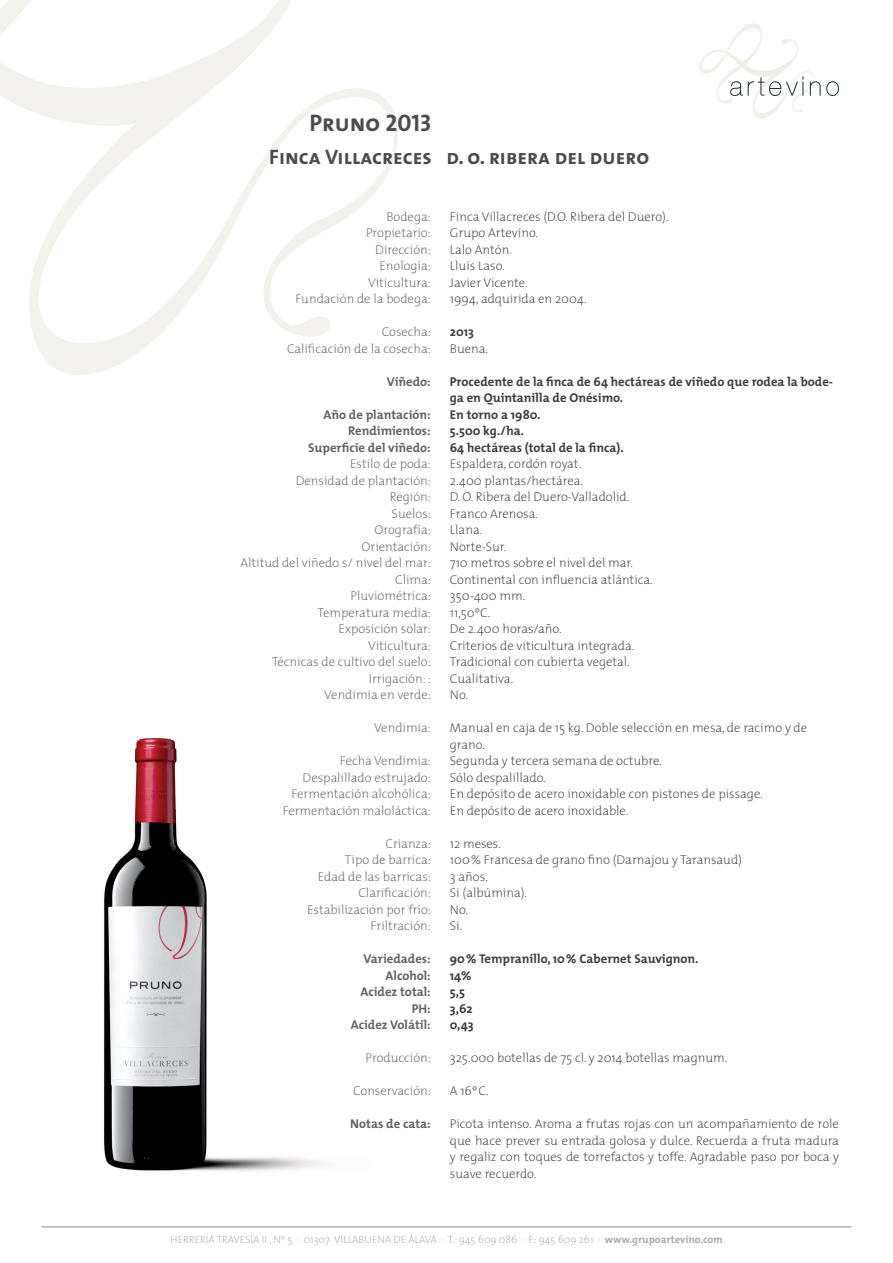
<style>
.page{position:relative;width:893px;height:1263px;background:#fff}
.page>*{position:absolute;margin:0;border:0;box-sizing:border-box;transform-origin:0 0}
.t1{font:24px "The Mix Bold Caps";color:#4b4c4d}
.t2{font:21px "The Mix Bold Caps";color:#4b4c4d}
.t3{font:200 12.75px/16.5px "The Mix";color:#3e3e3f}
.t4{font:200 12.75px "The Mix";color:#636366}
.t5{font:700 12.75px/16.5px "The Mix";color:#3e3e3f}
.t6{font:700 12.75px "The Mix";color:#636366}
.t7{font:200 10.5px "The Mix";color:#a8a9ad}
.s1{font-weight:700}
</style>
<div class="page">
<img style="left:103px;top:738px;width:223px;height:433px">
<svg style="left:0;top:0;width:398px;height:375px"></svg>
<hr style="left:42px;top:1227px;width:809px;height:1px;background:#8a8c8f">
<svg style="left:699px;top:23px;width:140px;height:96px"></svg>
<p class="t1" style="left:309px;top:103px;width:124px">Pruno 2013</p>
<p class="t2" style="left:269px;top:140px;width:164px">Finca Villacreces</p>
<p class="t2" style="left:446px;top:140px;width:204px">d. o. ribera del duero</p>
<p class="t4" style="left:386px;top:206px;width:46px">Bodega:</p>
<p class="t4" style="left:366px;top:222px;width:66px">Propietario:</p>
<p class="t4" style="left:375px;top:239px;width:57px">Dirección:</p>
<p class="t4" style="left:379px;top:255px;width:53px">Enología:</p>
<p class="t4" style="left:368px;top:272px;width:64px">Viticultura:</p>
<p class="t4" style="left:295px;top:288px;width:137px">Fundación de la bodega:</p>
<p class="t4" style="left:382px;top:321px;width:51px">Cosecha:</p>
<p class="t4" style="left:287px;top:338px;width:145px">Calificación de la cosecha:</p>
<p class="t6" style="left:387px;top:371px;width:46px">Viñedo:</p>
<p class="t6" style="left:323px;top:404px;width:109px">Año de plantación:</p>
<p class="t6" style="left:348px;top:420px;width:84px">Rendimientos:</p>
<p class="t6" style="left:308px;top:437px;width:124px">Superficie del viñedo:</p>
<p class="t4" style="left:350px;top:453px;width:82px">Estilo de poda:</p>
<p class="t4" style="left:296px;top:470px;width:137px">Densidad de plantación:</p>
<p class="t4" style="left:390px;top:486px;width:43px">Región:</p>
<p class="t4" style="left:392px;top:503px;width:41px">Suelos:</p>
<p class="t4" style="left:374px;top:519px;width:58px">Orografía:</p>
<p class="t4" style="left:362px;top:536px;width:71px">Orientación:</p>
<p class="t4" style="left:240px;top:552px;width:192px">Altitud del viñedo s/ nivel del mar:</p>
<p class="t4" style="left:395px;top:569px;width:37px">Clima:</p>
<p class="t4" style="left:351px;top:585px;width:82px">Pluviométrica:</p>
<p class="t4" style="left:318px;top:602px;width:115px">Temperatura media:</p>
<p class="t4" style="left:339px;top:618px;width:94px">Exposición solar:</p>
<p class="t4" style="left:368px;top:635px;width:64px">Viticultura:</p>
<p class="t4" style="left:272px;top:651px;width:160px">Técnicas de cultivo del suelo:</p>
<p class="t4" style="left:369px;top:668px;width:63px">Irrigación: :</p>
<p class="t4" style="left:324px;top:684px;width:108px">Vendimia en verde:</p>
<p class="t4" style="left:374px;top:717px;width:58px">Vendimia:</p>
<p class="t4" style="left:340px;top:750px;width:92px">Fecha Vendimia:</p>
<p class="t4" style="left:303px;top:767px;width:130px">Despalillado estrujado:</p>
<p class="t4" style="left:291px;top:783px;width:141px">Fermentación alcohólica:</p>
<p class="t4" style="left:283px;top:800px;width:150px">Fermentación maloláctica:</p>
<p class="t4" style="left:385px;top:833px;width:47px">Crianza:</p>
<p class="t4" style="left:345px;top:849px;width:87px">Tipo de barrica:</p>
<p class="t4" style="left:318px;top:866px;width:115px">Edad de las barricas:</p>
<p class="t4" style="left:358px;top:882px;width:74px">Clarificación:</p>
<p class="t4" style="left:307px;top:899px;width:125px">Estabilización por frío:</p>
<p class="t4" style="left:371px;top:915px;width:62px">Friltración:</p>
<p class="t6" style="left:363px;top:948px;width:69px">Variedades:</p>
<p class="t6" style="left:386px;top:965px;width:47px">Alcohol:</p>
<p class="t6" style="left:360px;top:981px;width:72px">Acidez total:</p>
<p class="t6" style="left:412px;top:998px;width:21px">PH:</p>
<p class="t6" style="left:351px;top:1014px;width:82px">Acidez Volátil:</p>
<p class="t4" style="left:365px;top:1047px;width:67px">Producción:</p>
<p class="t4" style="left:353px;top:1080px;width:79px">Conservación:</p>
<p class="t6" style="left:350px;top:1113px;width:82px">Notas de cata:</p>
<p class="t3" style="left:450px;top:208px;width:220px">Finca Villacreces (D.O. Ribera del Duero).</p>
<p class="t3" style="left:450px;top:224px;width:90px">Grupo Artevino.</p>
<p class="t3" style="left:450px;top:241px;width:63px">Lalo Antón.</p>
<p class="t3" style="left:450px;top:257px;width:56px">Lluís Laso.</p>
<p class="t3" style="left:450px;top:274px;width:79px">Javier Vicente.</p>
<p class="t3" style="left:450px;top:290px;width:138px">1994, adquirida en 2004.</p>
<p class="t5" style="left:450px;top:323px;width:26px">2013</p>
<p class="t3" style="left:450px;top:340px;width:40px">Buena.</p>
<p class="t5" style="left:450px;top:373px;width:385px">Procedente de la finca de 64 hectáreas de viñedo que rodea la bode&shy;ga en Quintanilla de Onésimo.</p>
<p class="t5" style="left:450px;top:406px;width:92px">En torno a 1980.</p>
<p class="t5" style="left:450px;top:422px;width:76px">5.500 kg./ha.</p>
<p class="t5" style="left:450px;top:439px;width:175px">64 hectáreas (total de la finca).</p>
<p class="t3" style="left:450px;top:455px;width:133px">Espaldera, cordón royat.</p>
<p class="t3" style="left:450px;top:472px;width:135px">2.400 plantas/hectárea.</p>
<p class="t3" style="left:450px;top:488px;width:181px">D. O. Ribera del Duero-Valladolid.</p>
<p class="t3" style="left:450px;top:505px;width:90px">Franco Arenosa.</p>
<p class="t3" style="left:450px;top:521px;width:34px">Llana.</p>
<p class="t3" style="left:450px;top:538px;width:58px">Norte-Sur.</p>
<p class="t3" style="left:450px;top:554px;width:185px">710 metros sobre el nivel del mar.</p>
<p class="t3" style="left:450px;top:571px;width:204px">Continental con influencia atlántica.</p>
<p class="t3" style="left:450px;top:587px;width:77px">350-400 mm.</p>
<p class="t3" style="left:450px;top:604px;width:42px">11,50ºC.</p>
<p class="t3" style="left:450px;top:620px;width:113px">De 2.400 horas/año.</p>
<p class="t3" style="left:450px;top:637px;width:186px">Criterios de viticultura integrada.</p>
<p class="t3" style="left:450px;top:653px;width:181px">Tradicional con cubierta vegetal.</p>
<p class="t3" style="left:450px;top:670px;width:65px">Cualitativa.</p>
<p class="t3" style="left:450px;top:686px;width:20px">No.</p>
<p class="t3" style="left:450px;top:719px;width:359px">Manual en caja de 15 kg. Doble selección en mesa, de racimo y de grano.</p>
<p class="t3" style="left:450px;top:752px;width:214px">Segunda y tercera semana de octubre.</p>
<p class="t3" style="left:450px;top:769px;width:97px">Sólo despalillado.</p>
<p class="t3" style="left:450px;top:785px;width:315px">En depósito de acero inoxidable con pistones de pissage.</p>
<p class="t3" style="left:450px;top:802px;width:180px">En depósito de acero inoxidable.</p>
<p class="t3" style="left:450px;top:835px;width:53px">12 meses.</p>
<p class="t3" style="left:450px;top:851px;width:294px">100% Francesa de grano fino (Darnajou y Taransaud)</p>
<p class="t3" style="left:450px;top:868px;width:39px">3 años.</p>
<p class="t3" style="left:450px;top:884px;width:79px">Si (albúmina).</p>
<p class="t3" style="left:450px;top:901px;width:20px">No.</p>
<p class="t3" style="left:450px;top:917px;width:14px">Si.</p>
<p class="t5" style="left:450px;top:950px;width:250px">90% Tempranillo, 10% Cabernet Sauvignon.</p>
<p class="t5" style="left:450px;top:967px;width:23px">14%</p>
<p class="t5" style="left:450px;top:983px;width:17px">5,5</p>
<p class="t5" style="left:450px;top:1000px;width:24px">3,62</p>
<p class="t5" style="left:450px;top:1016px;width:25px">0,43</p>
<p class="t3" style="left:450px;top:1049px;width:279px">325.000 botellas de 75 cl. y 2014 botellas magnum.</p>
<p class="t3" style="left:450px;top:1082px;width:40px">A 16ºC.</p>
<p class="t3" style="left:450px;top:1115px;width:391px;text-align:justify">Picota intenso. Aroma a frutas rojas con un acompañamiento de role que hace prever su entrada golosa y dulce. Recuerda a fruta madura y regaliz con toques de torrefactos y toffe. Agradable paso por boca y suave recuerdo.</p>
<p class="t7" style="left:170px;top:1231px;width:554px">HERRERÍA TRAVESÍA II , Nº 5 · 01307 VILLABUENA DE ÁLAVA · T.: 945 609 086 · F.: 945 609 261 · <span class="s1">www.grupoartevino.com</span></p>
</div>
